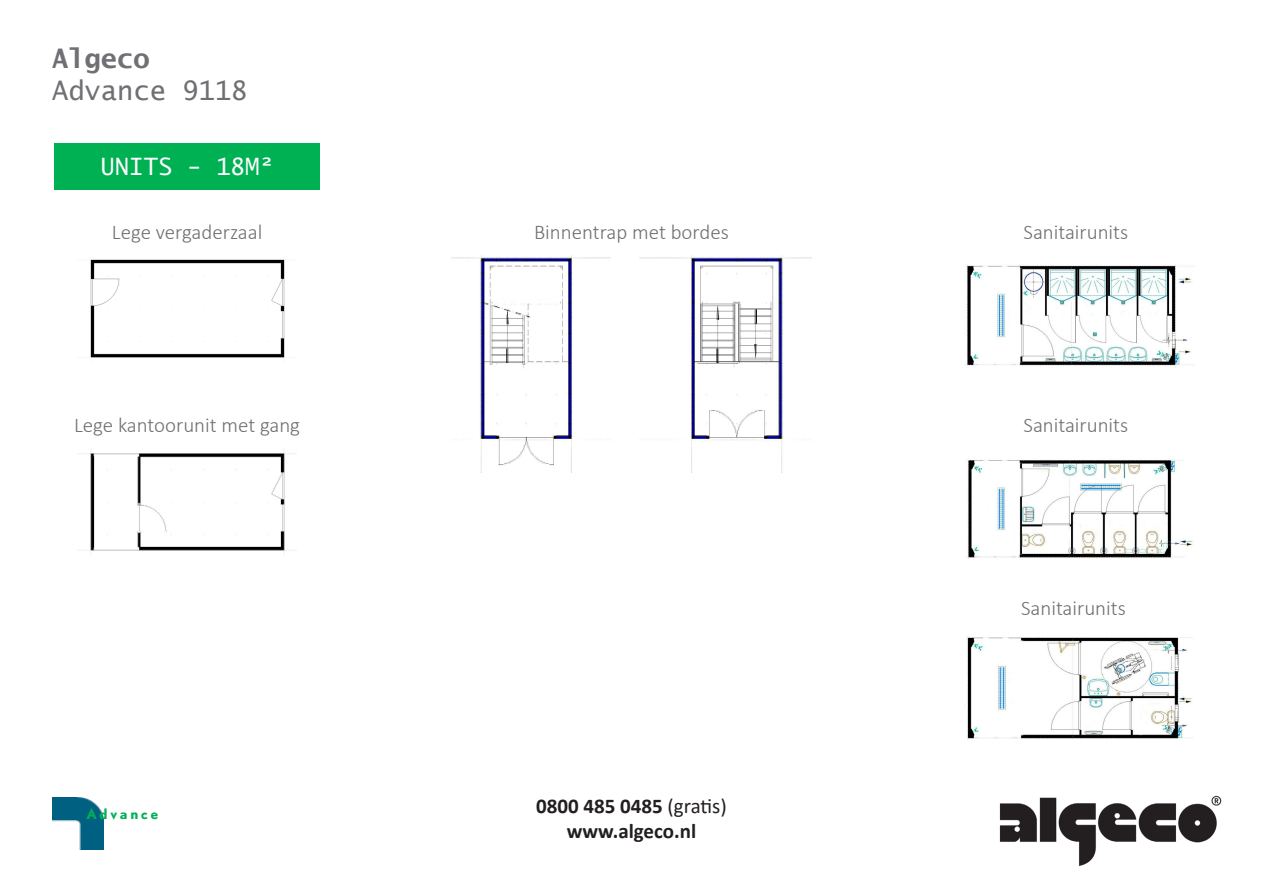
<style>
.page{position:relative;width:1263px;height:893px;background:#fff}
.page>*{position:absolute;margin:0;border:0;box-sizing:border-box;transform-origin:0 0}
.t1{font:27px "Lucida Sans Typewriter";color:#6f7073}
.t2{font:700 27px "Lucida Sans Typewriter";color:#6f7073}
.t3{font:24px "Lucida Sans Typewriter";color:#fff}
.t4{font:300 21px "Calibri";color:#6f7073}
.t5{font:700 21px/25.2px "Calibri";color:#231f20;text-align:center}
.t6{font:700 13.5px "DTL Nobel T";color:#00b154}
.s1{font-weight:400}
</style>
<div class="page">
<img style="left:53px;top:798px;width:50px;height:51px">
<img style="left:999px;top:795px;width:223px;height:71px">
<div style="left:54px;top:144px;width:266px;height:46px;background:#00b154"></div>
<img style="left:90px;top:259px;width:195px;height:99px">
<img style="left:79px;top:453px;width:217px;height:98px">
<img style="left:964px;top:637px;width:229px;height:102px">
<img style="left:965px;top:264px;width:230px;height:104px">
<img style="left:451px;top:255px;width:360px;height:217px">
<img style="left:966px;top:459px;width:227px;height:100px">
<p class="t2" style="left:52px;top:43px;width:99px">Algeco</p>
<p class="t1" style="left:52px;top:75px;width:197px">Advance 9118</p>
<p class="t3" style="left:100px;top:153px;width:175px">UNITS - 18M²</p>
<p class="t4" style="left:112px;top:219px;width:152px">Lege vergaderzaal</p>
<p class="t4" style="left:74px;top:412px;width:227px">Lege kantoorunit met gang</p>
<p class="t4" style="left:534px;top:219px;width:196px">Binnentrap met bordes</p>
<p class="t4" style="left:1023px;top:219px;width:106px">Sanitairunits</p>
<p class="t4" style="left:1023px;top:412px;width:106px">Sanitairunits</p>
<p class="t4" style="left:1021px;top:595px;width:106px">Sanitairunits</p>
<p class="t6" style="left:86px;top:804px;width:73px">A d v a n c e</p>
<p class="t5" style="left:536px;top:793px;width:192px">0800 485 0485 <span class="s1">(gratis) </span>www.algeco.nl</p>
</div>
